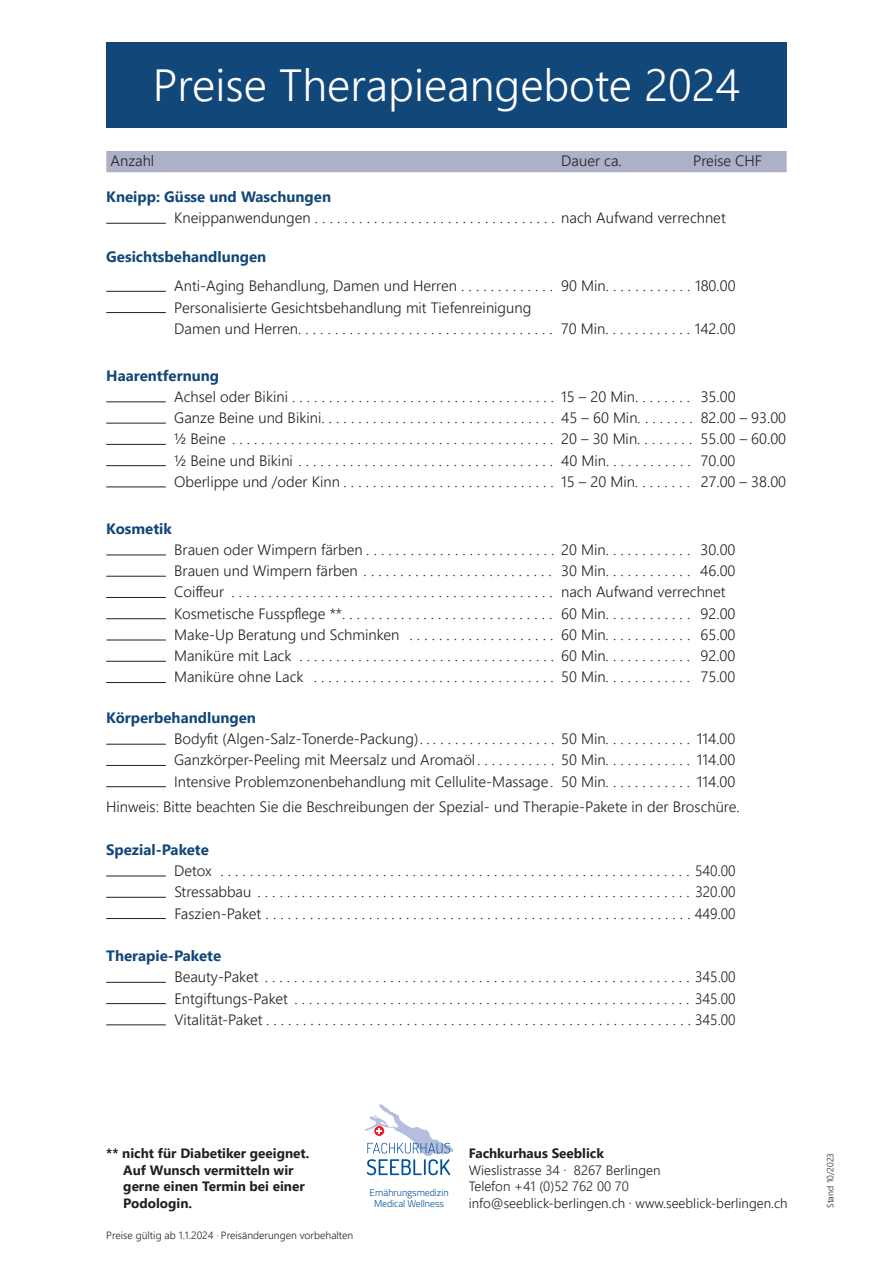
<style>
.page{position:relative;width:893px;height:1263px;background:#fff}
.page>*{position:absolute;margin:0;border:0;box-sizing:border-box;transform-origin:0 0}
.t1{font:300 45px "Segoe UI";color:#fff}
.t2{font:300 15px/21.3px "Segoe UI";color:#231f20}
.t3{font:700 15px "Segoe UI";color:#124779}
.t4{font:700 13.5px/16.5px "Segoe UI";color:#231f20}
.t5{font:300 13.5px/16.5px "Segoe UI";color:#231f20}
.t6{font:300 10.5px "Segoe UI";color:#231f20}
.t7{font:300 9.9px/11.2px "Titillium";letter-spacing:-.01em;color:#01519b;text-align:center}
.t8{font:300 9px "Segoe UI";color:#231f20}
.s1{font-size:9px}
</style>
<div class="page">
<div style="left:106px;top:43px;width:681px;height:85px;background:#124779"></div>
<div style="left:106px;top:151px;width:681px;height:21px;background:#adb1c8"></div>
<hr style="left:106px;top:423px;width:60px;height:1px;background:#231f20">
<hr style="left:106px;top:555px;width:60px;height:1px;background:#231f20">
<hr style="left:106px;top:576px;width:60px;height:1px;background:#231f20">
<hr style="left:106px;top:597px;width:60px;height:1px;background:#231f20">
<hr style="left:106px;top:618px;width:60px;height:1px;background:#231f20">
<hr style="left:106px;top:640px;width:60px;height:1px;background:#231f20">
<hr style="left:106px;top:661px;width:60px;height:1px;background:#231f20">
<hr style="left:106px;top:744px;width:60px;height:1px;background:#231f20">
<hr style="left:106px;top:765px;width:60px;height:1px;background:#231f20">
<hr style="left:106px;top:786px;width:60px;height:1px;background:#231f20">
<hr style="left:106px;top:876px;width:60px;height:1px;background:#231f20">
<hr style="left:106px;top:897px;width:60px;height:1px;background:#231f20">
<hr style="left:106px;top:918px;width:60px;height:1px;background:#231f20">
<hr style="left:106px;top:982px;width:60px;height:1px;background:#231f20">
<hr style="left:106px;top:1024px;width:60px;height:1px;background:#231f20">
<hr style="left:106px;top:223px;width:60px;height:1px;background:#231f20">
<hr style="left:106px;top:401px;width:60px;height:1px;background:#231f20">
<hr style="left:106px;top:444px;width:60px;height:1px;background:#231f20">
<hr style="left:106px;top:465px;width:60px;height:1px;background:#231f20">
<hr style="left:106px;top:486px;width:60px;height:1px;background:#231f20">
<hr style="left:106px;top:682px;width:60px;height:1px;background:#231f20">
<hr style="left:106px;top:1003px;width:60px;height:1px;background:#231f20">
<hr style="left:106px;top:291px;width:60px;height:1px;background:#231f20">
<hr style="left:106px;top:312px;width:60px;height:1px;background:#231f20">
<svg style="left:365px;top:1104px;width:88px;height:71px"></svg>
<h1 class="t1" style="left:153px;top:43px;width:589px">Preise Therapieangebote 2024</h1>
<p class="t2" style="left:111px;top:149px;width:45px">Anzahl</p>
<p class="t2" style="left:561px;top:149px;width:62px">Dauer ca.</p>
<p class="t2" style="left:693px;top:149px;width:70px">Preise CHF</p>
<p class="t3" style="left:106px;top:182px;width:226px">Kneipp: Güsse und Waschungen</p>
<p class="t2" style="left:174px;top:206px;width:553px">Kneippanwendungen . . . . . . . . . . . . . . . . . . . . . . . . . . . . . . . . . nach Aufwand verrechnet</p>
<p class="t3" style="left:106px;top:242px;width:162px">Gesichtsbehandlungen</p>
<p class="t2" style="left:174px;top:274px;width:563px">Anti-Aging Behandlung, Damen und Herren . . . . . . . . . . . . . 90 Min. . . . . . . . . . . . 180.00<br>Personalisierte Gesichtsbehandlung mit Tiefenreinigung<br>Damen und Herren. . . . . . . . . . . . . . . . . . . . . . . . . . . . . . . . . . . 70 Min. . . . . . . . . . . . 142.00</p>
<p class="t3" style="left:106px;top:361px;width:114px">Haarentfernung</p>
<p class="t2" style="left:174px;top:384px;width:613px">Achsel oder Bikini . . . . . . . . . . . . . . . . . . . . . . . . . . . . . . . . . . . . 15 – 20 Min. . . . . . . . 35.00<br>Ganze Beine und Bikini. . . . . . . . . . . . . . . . . . . . . . . . . . . . . . . . 45 – 60 Min. . . . . . . . 82.00 – 93.00 ½ Beine . . . . . . . . . . . . . . . . . . . . . . . . . . . . . . . . . . . . . . . . . . . . 20 – 30 Min. . . . . . . . 55.00 – 60.00 ½ Beine und Bikini . . . . . . . . . . . . . . . . . . . . . . . . . . . . . . . . . . . 40 Min. . . . . . . . . . . . 70.00<br>Oberlippe und /oder Kinn . . . . . . . . . . . . . . . . . . . . . . . . . . . . . 15 – 20 Min. . . . . . . . 27.00 – 38.00</p>
<p class="t3" style="left:106px;top:514px;width:67px">Kosmetik</p>
<p class="t2" style="left:174px;top:537px;width:563px">Brauen oder Wimpern färben . . . . . . . . . . . . . . . . . . . . . . . . . . 20 Min. . . . . . . . . . . . 30.00<br>Brauen und Wimpern färben . . . . . . . . . . . . . . . . . . . . . . . . . . 30 Min. . . . . . . . . . . . 46.00<br>Coiffeur . . . . . . . . . . . . . . . . . . . . . . . . . . . . . . . . . . . . . . . . . . . . nach Aufwand verrechnet Kosmetische Fusspflege **. . . . . . . . . . . . . . . . . . . . . . . . . . . . . 60 Min. . . . . . . . . . . . 92.00<br>Make-Up Beratung und Schminken . . . . . . . . . . . . . . . . . . . . 60 Min. . . . . . . . . . . . 65.00<br>Maniküre mit Lack . . . . . . . . . . . . . . . . . . . . . . . . . . . . . . . . . . . 60 Min. . . . . . . . . . . . 92.00<br>Maniküre ohne Lack . . . . . . . . . . . . . . . . . . . . . . . . . . . . . . . . . 50 Min. . . . . . . . . . . . 75.00</p>
<p class="t3" style="left:106px;top:703px;width:151px">Körperbehandlungen</p>
<p class="t2" style="left:174px;top:727px;width:563px;text-align:justify">Bodyfit (Algen-Salz-Tonerde-Packung). . . . . . . . . . . . . . . . . . . 50 Min. . . . . . . . . . . . 114.00<br>Ganzkörper-Peeling mit Meersalz und Aromaöl . . . . . . . . . . . 50 Min. . . . . . . . . . . . 114.00<br>Intensive Problemzonenbehandlung mit Cellulite-Massage. 50 Min. . . . . . . . . . . . 114.00</p>
<p class="t2" style="left:106px;top:795px;width:635px">Hinweis: Bitte beachten Sie die Beschreibungen der Spezial- und Therapie-Pakete in der Broschüre.</p>
<p class="t3" style="left:106px;top:835px;width:104px">Spezial-Pakete</p>
<p class="t2" style="left:174px;top:858px;width:563px;text-align:justify">Detox . . . . . . . . . . . . . . . . . . . . . . . . . . . . . . . . . . . . . . . . . . . . . . . . . . . . . . . . . . . . . . . . 540.00<br>Stressabbau . . . . . . . . . . . . . . . . . . . . . . . . . . . . . . . . . . . . . . . . . . . . . . . . . . . . . . . . . . . 320.00<br>Faszien-Paket . . . . . . . . . . . . . . . . . . . . . . . . . . . . . . . . . . . . . . . . . . . . . . . . . . . . . . . . . . 449.00</p>
<p class="t3" style="left:106px;top:941px;width:116px">Therapie-Pakete</p>
<p class="t2" style="left:174px;top:965px;width:563px;text-align:justify">Beauty-Paket . . . . . . . . . . . . . . . . . . . . . . . . . . . . . . . . . . . . . . . . . . . . . . . . . . . . . . . . . . 345.00<br>Entgiftungs-Paket . . . . . . . . . . . . . . . . . . . . . . . . . . . . . . . . . . . . . . . . . . . . . . . . . . . . . . 345.00<br>Vitalität-Paket . . . . . . . . . . . . . . . . . . . . . . . . . . . . . . . . . . . . . . . . . . . . . . . . . . . . . . . . . . 345.00</p>
<p class="t4" style="left:123px;top:1144px;width:188px;text-indent:-17px">** nicht für Diabetiker geeignet.<br>Auf Wunsch vermitteln wir gerne einen Termin bei einer<br>Podologin.</p>
<p class="t6" style="left:106px;top:1225px;width:249px">Preise gültig ab 1.1.2024 <span class="s1">·</span> Preisänderungen vorbehalten</p>
<p class="t7" style="left:370px;top:1186px;width:81px">Ernährungsmedizin<br>Medical Wellness</p>
<p class="t4" style="left:469px;top:1144px;width:137px">Fachkurhaus Seeblick</p>
<p class="t5" style="left:469px;top:1160px;width:320px">Wieslistrasse 34 · 8267 Berlingen<br>Telefon +41 (0)52 762 00 70 info@seeblick-berlingen.ch · www.seeblick-berlingen.ch</p>
<p class="t8" style="left:822px;top:1208px;width:56px;rotate:-90deg">Stand 10/2023</p>
</div>
